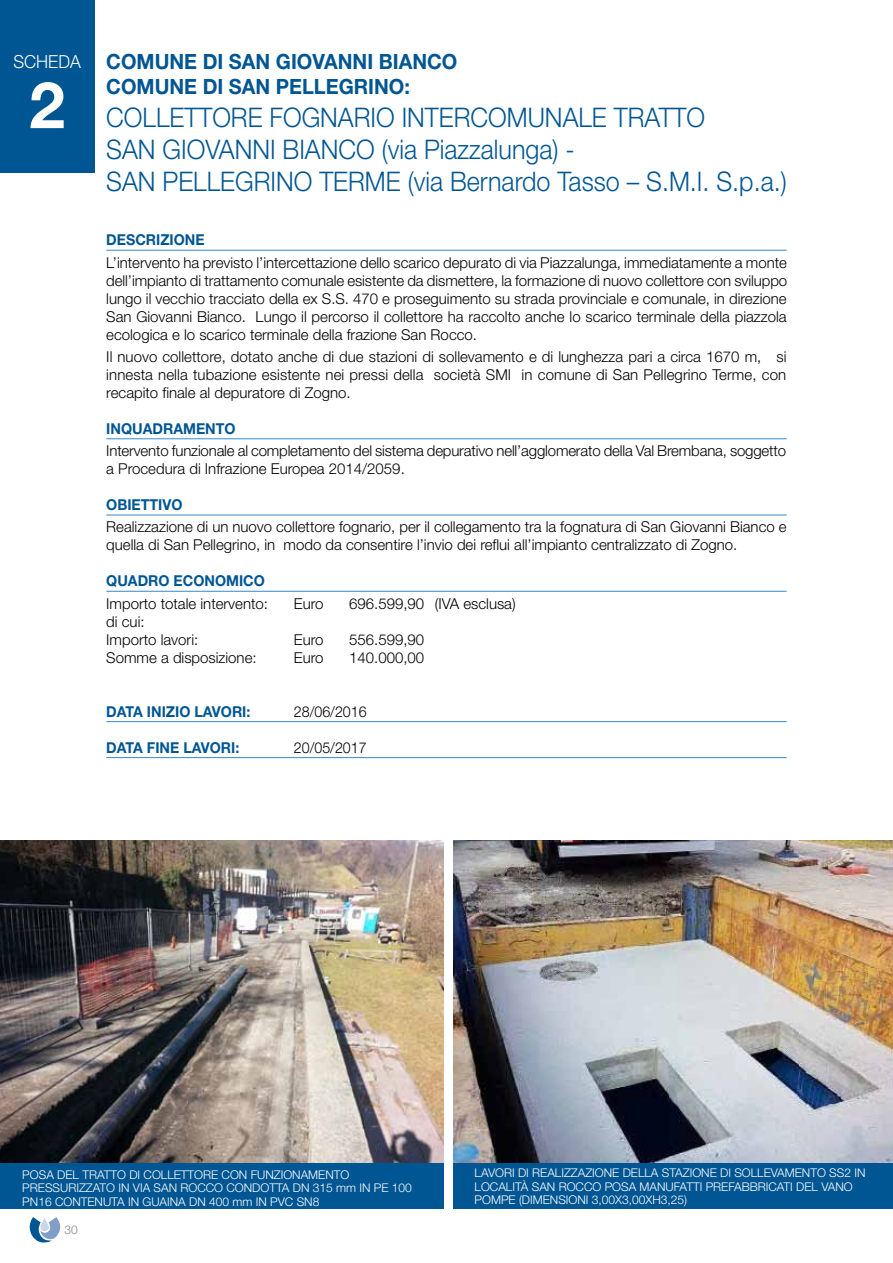
<style>
.page{position:relative;width:893px;height:1263px;background:#fff}
.page>*{position:absolute;margin:0;border:0;box-sizing:border-box;transform-origin:0 0}
.t1{font:700 64.5px "Helvetica Neue LT Std";color:#fff}
.t2{font:300 27px/32.4px "Helvetica Neue LT Std";color:#005693;scale:.93 1}
.t3{font:700 21px/25.2px "Helvetica Neue LT Std";color:#005693;scale:.95 1}
.t4{font:300 18px "Helvetica Neue LT Std";color:#fff;scale:.95 1}
.t5{font:300 15px/18px "Helvetica Neue LT Std";color:#000}
.t6{font:700 15px "Helvetica Neue LT Std";color:#005693;scale:.95 1}
.t7{font:300 15px "Helvetica Neue LT Std";color:#000;scale:.95 1}
.t8{font:300 12px/13.5px "Helvetica Neue LT Std";color:#fff}
.t9{font:300 12px "Helvetica Neue LT Std";color:#878787}
</style>
<div class="page">
<hr style="left:106px;top:250px;width:681px;height:1px;background:#4a96d2">
<hr style="left:106px;top:438px;width:681px;height:1px;background:#4a96d2">
<hr style="left:106px;top:514px;width:681px;height:2px;background:#4a96d2">
<hr style="left:106px;top:591px;width:681px;height:1px;background:#4a96d2">
<hr style="left:106px;top:721px;width:681px;height:1px;background:#4a96d2">
<hr style="left:106px;top:757px;width:681px;height:1px;background:#4a96d2">
<div style="left:0;top:0;width:94px;height:172px;background:#005693"></div>
<hr style="left:892px;top:54px;width:1px;height:1155px;background:#4a96d2">
<img style="left:0;top:840px;width:443px;height:323px">
<img style="left:453px;top:840px;width:440px;height:323px">
<div style="left:0;top:1163px;width:443px;height:46px;background:#005693"></div>
<div style="left:453px;top:1163px;width:440px;height:46px;background:#005693"></div>
<svg style="left:29px;top:1217px;width:32px;height:26px"></svg>
<p class="t4" style="left:13px;top:50px;width:49px">scheda</p>
<h1 class="t1" style="left:29px;top:65px;width:37px">2</h1>
<h3 class="t3" style="left:106px;top:48px;width:371px">COMUNE DI SAN GIOVANNI BIANCO<br>COMUNE DI SAN PELLEGRINO:</h3>
<h2 class="t2" style="left:106px;top:100px;width:733px">COLLETTORE FOGNARIO INTERCOMUNALE TRATTO<br>SAN GIOVANNI BIANCO (via Piazzalunga) -<br>SAN PELLEGRINO TERME (via Bernardo Tasso – S.M.I. S.p.a.)</h2>
<p class="t6" style="left:106px;top:231px;width:105px">DESCRIZIONE</p>
<p class="t5" style="left:106px;top:253px;width:682px;text-align:justify">L’intervento ha previsto l’intercettazione dello scarico depurato di via Piazzalunga, immediatamente a monte dell’impianto di trattamento comunale esistente da dismettere, la formazione di nuovo collettore con sviluppo lungo il vecchio tracciato della ex S.S. 470 e proseguimento su strada provinciale e comunale, in direzione San Giovanni Bianco. Lungo il percorso il collettore ha raccolto anche lo scarico terminale della piazzola ecologica e lo scarico terminale della frazione San Rocco.</p>
<p class="t5" style="left:106px;top:347px;width:682px;text-align:justify">Il nuovo collettore, dotato anche di due stazioni di sollevamento e di lunghezza pari a circa 1670 m, si innesta nella tubazione esistente nei pressi della società SMI in comune di San Pellegrino Terme, con recapito finale al depuratore di Zogno.</p>
<p class="t6" style="left:106px;top:419px;width:138px">INQUADRAMENTO</p>
<p class="t5" style="left:106px;top:442px;width:681px">Intervento funzionale al completamento del sistema depurativo nell’agglomerato della Val Brembana, soggetto a Procedura di Infrazione Europea 2014/2059.</p>
<p class="t6" style="left:106px;top:496px;width:82px">OBIETTIVO</p>
<p class="t5" style="left:106px;top:518px;width:682px">Realizzazione di un nuovo collettore fognario, per il collegamento tra la fognatura di San Giovanni Bianco e quella di San Pellegrino, in modo da consentire l’invio dei reflui all’impianto centralizzato di Zogno.</p>
<p class="t6" style="left:106px;top:572px;width:168px">QUADRO ECONOMICO</p>
<p class="t5" style="left:106px;top:594px;width:163px">Importo totale intervento:</p>
<p class="t5" style="left:294px;top:594px;width:31px">Euro</p>
<p class="t5" style="left:349px;top:594px;width:168px">696.599,90 (IVA esclusa)</p>
<p class="t5" style="left:106px;top:612px;width:93px">di cui:<br>Importo lavori:</p>
<p class="t5" style="left:294px;top:630px;width:31px">Euro</p>
<p class="t5" style="left:349px;top:630px;width:77px">556.599,90</p>
<p class="t5" style="left:106px;top:648px;width:152px">Somme a disposizione:</p>
<p class="t5" style="left:294px;top:648px;width:31px">Euro</p>
<p class="t5" style="left:349px;top:648px;width:77px">140.000,00</p>
<p class="t6" style="left:106px;top:702px;width:153px">DATA INIZIO LAVORI:</p>
<p class="t7" style="left:294px;top:702px;width:78px">28/06/2016</p>
<p class="t6" style="left:106px;top:738px;width:142px">DATA FINE LAVORI:</p>
<p class="t7" style="left:294px;top:738px;width:78px">20/05/2017</p>
<p class="t8" style="left:22px;top:1167px;width:391px">POSA DEL TRATTO DI COLLETTORE CON FUNZIONAMENTO<br>PRESSURIZZATO IN VIA SAN ROCCO CONDOTTA DN 315 mm IN PE 100<br>PN16 CONTENUTA IN GUAINA DN 400 mm IN PVC SN8</p>
<p class="t8" style="left:475px;top:1166px;width:392px">LAVORI DI REALIZZAZIONE DELLA STAZIONE DI SOLLEVAMENTO SS2 IN<br>LOCALITÀ SAN ROCCO POSA MANUFATTI PREFABBRICATI DEL VANO<br>POMPE (DIMENSIONI 3,00X3,00XH3,25)</p>
<p class="t9" style="left:64px;top:1222px;width:15px">30</p>
</div>
